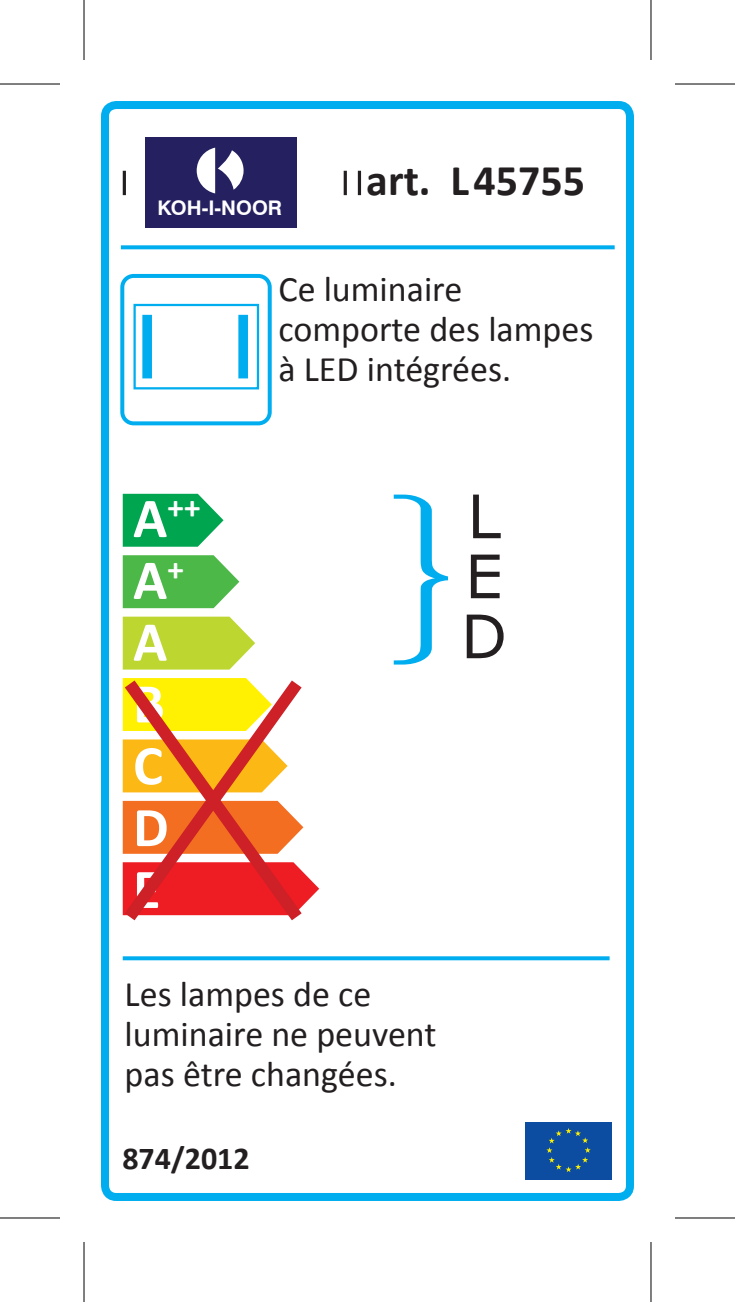
<style>
.page{position:relative;width:735px;height:1302px;background:#fff}
.page>*{position:absolute;margin:0;border:0;box-sizing:border-box;transform-origin:0 0}
.t1{font:60px/60px "Verdana";color:#231f20;text-align:justify}
.t2{font:700 56.4px/62px "Calibri";color:#fff}
.t3{font:700 44px "Calibri";color:#231f20}
.t4{font:36px/40px "Calibri";color:#231f20}
.t5{font:700 32.8px "Calibri";color:#fff}
.t6{font:700 32px "Calibri";color:#231f20}
.t7{font:700 20px "Swiss 721 BT";color:#fff}
.s1{font-size:56.4px}
</style>
<div class="page">
<div style="left:101px;top:101px;width:533px;height:1100px;border:8px solid #00aeef;border-radius:11px"></div>
<svg style="left:121px;top:245px;width:494px;height:4px;background:#15b4f0"></svg>
<hr style="left:123px;top:171px;width:3px;height:24px;background:#231f20">
<hr style="left:344px;top:171px;width:3px;height:24px;background:#231f20">
<hr style="left:358px;top:171px;width:3px;height:24px;background:#231f20">
<svg style="left:123px;top:617px;width:132px;height:50px;background:#c3d942"></svg>
<svg style="left:123px;top:555px;width:116px;height:53px;background:#5fbf5c"></svg>
<svg style="left:123px;top:494px;width:101px;height:53px;background:#22b166"></svg>
<svg style="left:313px;top:882px;width:6px;height:13px"></svg>
<svg style="left:394px;top:495px;width:54px;height:170px"></svg>
<div style="left:525px;top:1121px;width:86px;height:58px;background:#0d4da1"></div>
<svg style="left:546px;top:1128px;width:45px;height:44px"></svg>
<svg style="left:123px;top:956px;width:487px;height:4px;background:#13b4f0"></svg>
<div style="left:145px;top:137px;width:152px;height:91px;background:#252161"></div>
<svg style="left:197px;top:148px;width:47px;height:45px"></svg>
<svg style="left:122px;top:667px;width:191px;height:254px"></svg>
<div style="left:120px;top:274px;width:152px;height:151px;border:4px solid #00aeef;border-radius:11px"></div>
<div style="left:133px;top:304px;width:126px;height:85px;border:2px solid #00aeef"></div>
<div style="left:142px;top:315px;width:10px;height:63px;background:#00aeef;border:2px solid #00aeef"></div>
<div style="left:238px;top:315px;width:10px;height:63px;background:#00aeef;border:2px solid #00aeef"></div>
<hr style="left:0;top:83px;width:60px;height:2px;background:#000">
<hr style="left:675px;top:83px;width:60px;height:2px;background:#000">
<hr style="left:0;top:1217px;width:60px;height:2px;background:#000">
<hr style="left:675px;top:1217px;width:60px;height:2px;background:#000">
<hr style="left:83px;top:0;width:2px;height:60px;background:#000">
<hr style="left:83px;top:1242px;width:2px;height:60px;background:#000">
<hr style="left:650px;top:0;width:2px;height:60px;background:#000">
<hr style="left:650px;top:1242px;width:2px;height:60px;background:#000">
<p class="t7" style="left:157px;top:196px;width:126px">KOH-I-NOOR</p>
<p class="t3" style="left:366px;top:153px;width:220px">art. L45755</p>
<p class="t5" style="left:133px;top:486px;width:69px"><span class="s1">A</span>++</p>
<h2 class="t2" style="left:133px;top:549px;width:52px">A<sup>+<br></sup>A<br>B<br>C<br>D<br>E</h2>
<p class="t4" style="left:278px;top:269px;width:317px">Ce luminaire comporte des lampes à LED intégrées.</p>
<h1 class="t1" style="left:461px;top:486px;width:48px">L E D</h1>
<p class="t4" style="left:125px;top:974px;width:313px">Les lampes de ce luminaire ne peuvent pas être changées.</p>
<p class="t6" style="left:122px;top:1138px;width:129px">874/2012</p>
</div>
